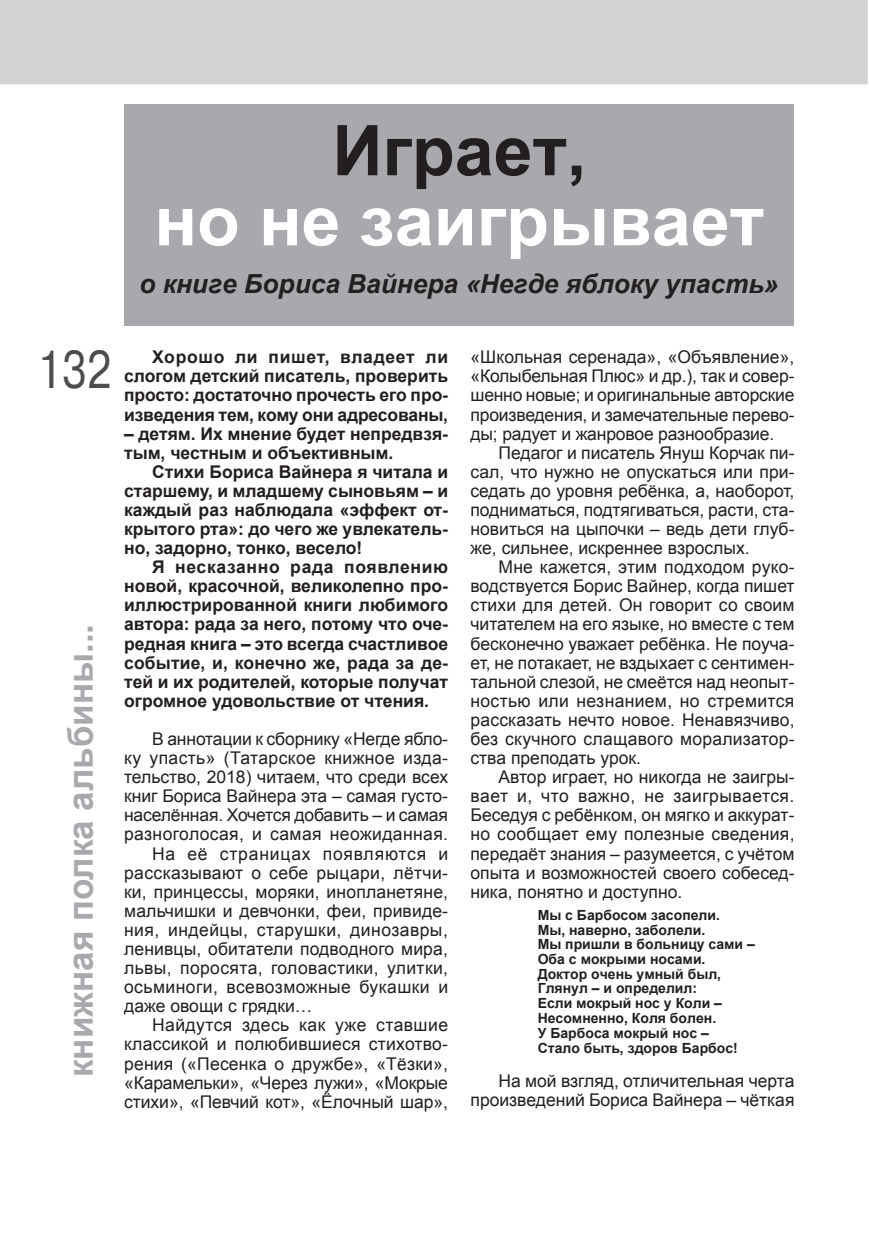
<style>
.page{position:relative;width:869px;height:1241px;background:#fff}
.page>*{position:absolute;margin:0;border:0;box-sizing:border-box;transform-origin:0 0}
.t1{font:700 70px "Arial";color:#fff}
.t2{font:700 70px "Arial";color:#231f20}
.t3{font:49px "TT Arial";color:#4b4c4d;scale:.8 1}
.t4{font:700 35px "Arial";color:#a8a9ad}
.t5{font:italic 700 26.25px "Arial";color:#231f20}
.t6{font:17.5px/19.1px "Arial";color:#231f20;text-align:justify}
.t7{font:700 17.5px/19.1px "Arial";color:#231f20;text-align:justify}
.t8{font:17.5px "Arial";letter-spacing:.025em;color:#231f20}
.t9{font:17.5px "Arial";letter-spacing:.02em;color:#231f20}
.t10{font:17.5px "Arial";letter-spacing:.045em;color:#231f20}
.t11{font:700 14px/14.7px "Arial";color:#231f20}
</style>
<div class="page">
<div style="left:0;top:0;width:867px;height:84px;background:#d1d2d4"></div>
<div style="left:124px;top:104px;width:669px;height:221px;background:#a8a9ad"></div>
<h1 class="t2" style="left:332px;top:112px;width:255px">Играет,</h1>
<h1 class="t1" style="left:154px;top:182px;width:610px">но не заигрывает</h1>
<h3 class="t5" style="left:139px;top:269px;width:640px">о книге Бориса Вайнера «Негде яблоку упасть»</h3>
<h2 class="t3" style="left:37px;top:342px;width:94px">132</h2>
<p class="t7" style="left:124px;top:347px;width:325px;text-indent:28px">Хорошо ли пишет, владеет ли слогом детский писатель, проверить просто: достаточно прочесть его про&shy;изведения тем, кому они адресованы,</p>
<p class="t7" style="left:124px;top:424px;width:325px">– детям. Их мнение будет непредвзя&shy;тым, честным и объективным.</p>
<p class="t7" style="left:124px;top:462px;width:325px;text-indent:28px">Стихи Бориса Вайнера я читала и старшему, и младшему сыновьям – и каждый раз наблюдала «эффект от&shy;крытого рта»: до чего же увлекатель&shy;но, задорно, тонко, весело!</p>
<p class="t7" style="left:124px;top:557px;width:325px;text-indent:28px">Я несказанно рада появлению новой, красочной, великолепно про&shy;иллюстрированной книги любимого автора: рада за него, потому что оче&shy;редная книга – это всегда счастливое событие, и, конечно же, рада за де&shy;тей и их родителей, которые получат огромное удовольствие от чтения.</p>
<p class="t6" style="left:152px;top:729px;width:297px">В аннотации к сборнику «Негде ябло-</p>
<p class="t8" style="left:124px;top:748px;width:325px">ку упасть» (Татарское книжное изда-</p>
<p class="t6" style="left:124px;top:767px;width:325px">тельство, 2018) читаем, что среди всех</p>
<p class="t6" style="left:124px;top:786px;width:325px">книг Бориса Вайнера эта – самая густо-</p>
<p class="t6" style="left:124px;top:805px;width:325px">населённая. Хочется добавить – и самая</p>
<p class="t8" style="left:124px;top:824px;width:325px">разноголосая, и самая неожиданная.</p>
<p class="t10" style="left:152px;top:843px;width:297px">На её страницах появляются и</p>
<p class="t9" style="left:124px;top:862px;width:325px">рассказывают о себе рыцари, лётчи-</p>
<p class="t6" style="left:124px;top:882px;width:325px">ки, принцессы, моряки, инопланетяне,</p>
<p class="t6" style="left:124px;top:901px;width:325px">мальчишки и девчонки, феи, привиде-</p>
<p class="t8" style="left:124px;top:919px;width:325px">ния, индейцы, старушки, динозавры,</p>
<p class="t6" style="left:124px;top:939px;width:325px">ленивцы, обитатели подводного мира,</p>
<p class="t8" style="left:124px;top:958px;width:325px">львы, поросята, головастики, улитки,</p>
<p class="t8" style="left:124px;top:977px;width:325px">осьминоги, всевозможные букашки и</p>
<p class="t6" style="left:124px;top:996px;width:190px">даже овощи с грядки…</p>
<p class="t8" style="left:152px;top:1015px;width:297px">Найдутся здесь как уже ставшие</p>
<p class="t6" style="left:124px;top:1034px;width:325px">классикой и полюбившиеся стихотво-</p>
<p class="t6" style="left:124px;top:1053px;width:325px">рения («Песенка о дружбе», «Тёзки»,</p>
<p class="t6" style="left:124px;top:1072px;width:325px">«Карамельки», «Через лужи», «Мокрые</p>
<p class="t6" style="left:124px;top:1091px;width:325px">стихи», «Певчий кот», «Ёлочный шар»,</p>
<h3 class="t4" style="left:61px;top:1076px;width:454px;rotate:-90deg">книжная полка альбины...</h3>
<p class="t6" style="left:470px;top:347px;width:325px">«Школьная серенада», «Объявление», «Колыбельная Плюс» и др.), так и совер&shy;шенно новые; и оригинальные авторские произведения, и замечательные перево&shy;ды; радует и жанровое разнообразие.</p>
<p class="t6" style="left:470px;top:443px;width:325px;text-indent:28px">Педагог и писатель Януш Корчак пи&shy;сал, что нужно не опускаться или при&shy;седать до уровня ребёнка, а, наоборот, подниматься, подтягиваться, расти, ста&shy;новиться на цыпочки – ведь дети глуб&shy;же, сильнее, искреннее взрослых.</p>
<p class="t6" style="left:470px;top:557px;width:325px;text-indent:28px">Мне кажется, этим подходом руко&shy;водствуется Борис Вайнер, когда пишет стихи для детей. Он говорит со своим читателем на его языке, но вместе с тем бесконечно уважает ребёнка. Не поуча&shy;ет, не потакает, не вздыхает с сентимен&shy;тальной слезой, не смеётся над неопыт&shy;ностью или незнанием, но стремится рассказать нечто новое. Ненавязчиво, без скучного слащавого морализатор&shy;ства преподать урок.</p>
<p class="t6" style="left:470px;top:767px;width:325px;text-indent:28px">Автор играет, но никогда не заигры&shy;вает и, что важно, не заигрывается.<br>Беседуя с ребёнком, он мягко и аккурат&shy;но сообщает ему полезные сведения, передаёт знания – разумеется, с учётом опыта и возможностей своего собесед&shy;ника, понятно и доступно.</p>
<p class="t11" style="left:537px;top:907px;width:218px">Мы с Барбосом засопели.<br>Мы, наверно, заболели.<br>Мы пришли в больницу сами –<br>Оба с мокрыми носами.<br>Доктор очень умный был,<br>Глянул – и определил:<br>Если мокрый нос у Коли –<br>Несомненно, Коля болен.<br>У Барбоса мокрый нос –<br>Стало быть, здоров Барбос!</p>
<p class="t6" style="left:470px;top:1070px;width:325px;text-align:right">На мой взгляд, отличительная черта произведений Бориса Вайнера – чёткая</p>
</div>
